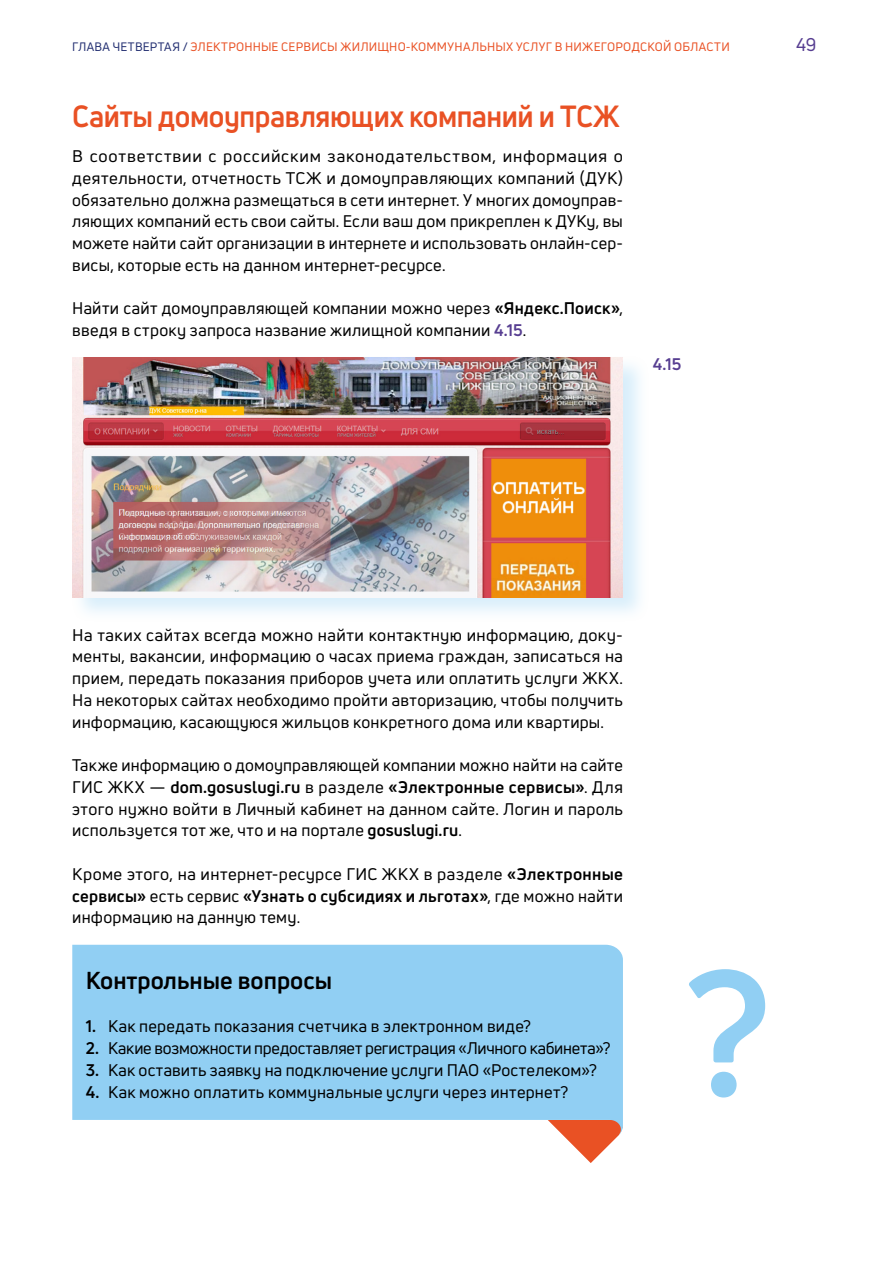
<style>
.page{position:relative;width:893px;height:1263px;background:#fff}
.page>*{position:absolute;margin:0;border:0;box-sizing:border-box;transform-origin:0 0}
.t1{font:700 30px "Uni Neue";letter-spacing:-.015em;color:#e95124;scale:.95 1}
.t2{font:700 24px "Uni Neue";color:#000}
.t3{font:18px "Uni Neue";color:#573e91}
.t4{font:16.5px/21.8px "Uni Neue";letter-spacing:.015em;color:#000;text-align:justify}
.t5{font:16.5px "Uni Neue";letter-spacing:-.01em;color:#000}
.t6{font:700 16.5px "Uni Neue";color:#573e91}
.t7{font:12px "Uni Neue";letter-spacing:.02em;color:#e95124}
.s1{color:#243072}
.s2{font-weight:700}
.s3{font-weight:700;color:#573e91}
</style>
<div class="page">
<div style="left:71px;top:355px;width:579px;height:268px;background:#91cff3;opacity:.35"></div>
<img style="left:72px;top:358px;width:551px;height:239px">
<svg style="left:563px;top:1135px;width:56px;height:28px"></svg>
<svg style="left:72px;top:945px;width:551px;height:190px;background:#99d1f1"></svg>
<svg style="left:689px;top:969px;width:76px;height:128px"></svg>
<p class="t7" style="left:72px;top:39px;width:659px"><span class="s1">ГЛАВА ЧЕТВЕРТАЯ /</span> ЭЛЕКТРОННЫЕ СЕРВИСЫ ЖИЛИЩНО-КОММУНАЛЬНЫХ УСЛУГ В НИЖЕГОРОДСКОЙ ОБЛАСТИ</p>
<p class="t3" style="left:796px;top:33px;width:22px">49</p>
<h1 class="t1" style="left:72px;top:97px;width:578px">Сайты домоуправляющих компаний и ТСЖ</h1>
<p class="t4" style="left:72px;top:145px;width:552px">В соответствии с российским законодательством, информация о деятельности, отчетность ТСЖ и домоуправляющих компаний (ДУК) обязательно должна размещаться в сети интернет. У многих домоуправ&shy;ляющих компаний есть свои сайты. Если ваш дом прикреплен к ДУКу, вы можете найти сайт организации в интернете и использовать онлайн-сер&shy;висы, которые есть на данном интернет-ресурсе.</p>
<p class="t4" style="left:72px;top:297px;width:552px">Найти сайт домоуправляющей компании можно через <span class="s2">«Яндекс.Поиск»</span>, введя в строку запроса название жилищной компании <span class="s3">4.15</span>.</p>
<p class="t6" style="left:653px;top:354px;width:30px">4.15</p>
<p class="t4" style="left:72px;top:624px;width:552px">На таких сайтах всегда можно найти контактную информацию, доку&shy;менты, вакансии, информацию о часах приема граждан, записаться на прием, передать показания приборов учета или оплатить услуги ЖКХ.<br>На некоторых сайтах необходимо пройти авторизацию, чтобы получить информацию, касающуюся жильцов конкретного дома или квартиры.</p>
<p class="t4" style="left:72px;top:754px;width:552px">Также информацию о домоуправляющей компании можно найти на сайте ГИС ЖКХ — <span class="s2">dom.gosuslugi.ru</span> в разделе <span class="s2">«Электронные сервисы»</span>. Для этого нужно войти в Личный кабинет на данном сайте. Логин и пароль используется тот же, что и на портале <span class="s2">gosuslugi.ru</span>.</p>
<p class="t4" style="left:72px;top:863px;width:552px">Кроме этого, на интернет-ресурсе ГИС ЖКХ в разделе <span class="s2">«Электронные сервисы»</span> есть сервис <span class="s2">«Узнать о субсидиях и льготах»</span>, где можно найти информацию на данную тему.</p>
<h2 class="t2" style="left:86px;top:965px;width:248px">Контрольные вопросы</h2>
<p class="t4" style="left:86px;top:1015px;width:447px"><span class="s2">1.</span> Как передать показания счетчика в электронном виде?</p>
<p class="t5" style="left:86px;top:1038px;width:526px"><span class="s2">2.</span> Какие возможности предоставляет регистрация «Личного кабинета»?</p>
<p class="t4" style="left:86px;top:1059px;width:513px"><span class="s2">3.</span> Как оставить заявку на подключение услуги ПАО «Ростелеком»?</p>
<p class="t4" style="left:86px;top:1080px;width:484px"><span class="s2">4.</span> Как можно оплатить коммунальные услуги через интернет?</p>
</div>
